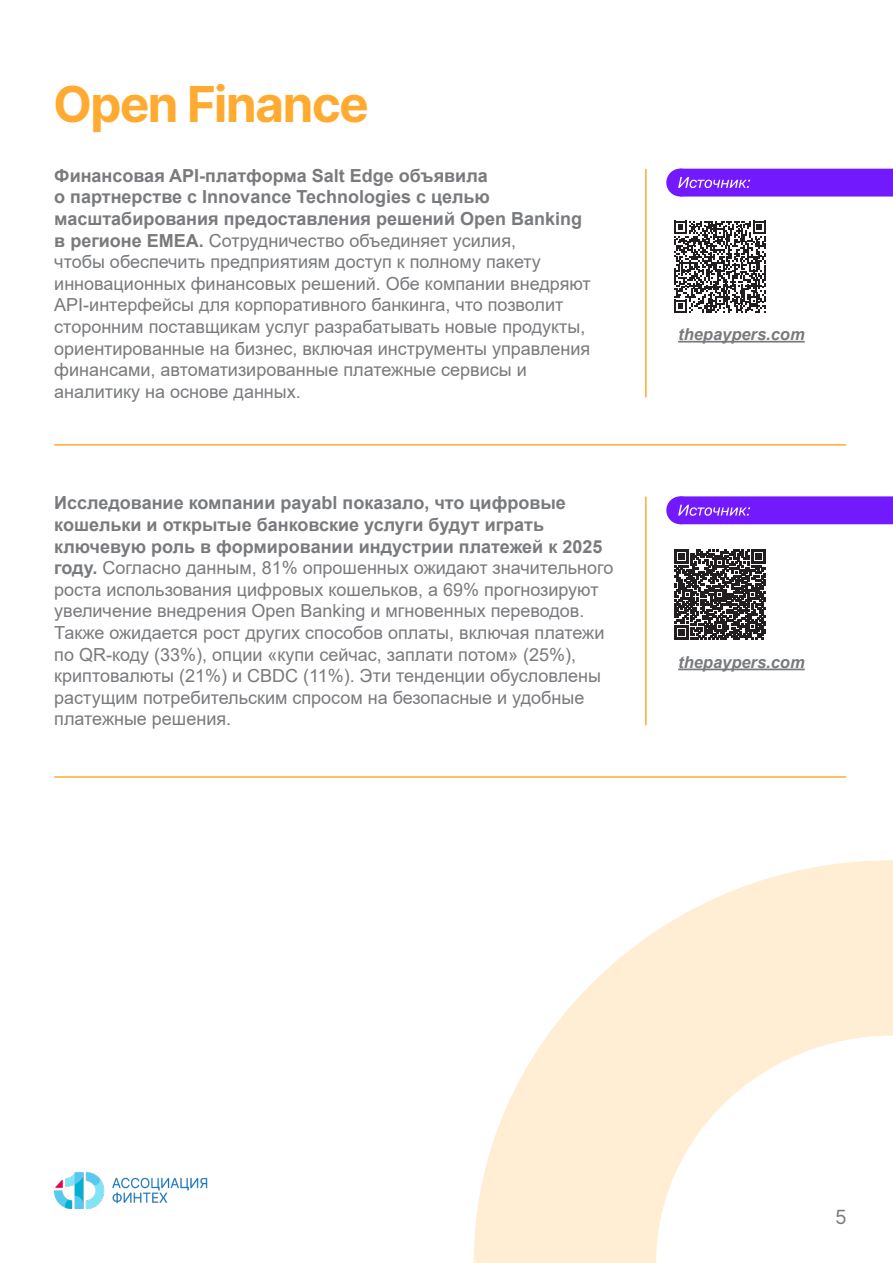
<style>
.page{position:relative;width:893px;height:1263px;background:#fff}
.page>*{position:absolute;margin:0;border:0;box-sizing:border-box;transform-origin:0 0}
.t1{font:700 49.5px "Inter Tight";color:#ffab31}
.t2{font:19.5px "Inter Tight";color:#787a7d}
.t3{font:18px/21.6px "Arial";color:#787a7d}
.t4{font:italic 700 16.5px "Arial";color:#787a7d}
.s1{font-weight:700}
</style>
<div class="page">
<img style="left:54px;top:1173px;width:154px;height:36px">
<div style="left:681px;top:169px;width:211px;height:27px;background:#7319fd"></div>
<div style="left:680px;top:169px;width:213px;height:28px;border:2px solid #7319fd"></div>
<div style="left:667px;top:169px;width:26px;height:27px;background:#7319fd;border-radius:50%"></div>
<div style="left:666px;top:169px;width:28px;height:27px;border:2px solid #7319fd;border-radius:50%"></div>
<svg style="left:678px;top:177px;width:72px;height:11px"></svg>
<hr style="left:678px;top:341px;width:127px;height:2px;background:#787a7d">
<svg style="left:674px;top:221px;width:92px;height:92px"></svg>
<hr style="left:645px;top:169px;width:2px;height:228px;background:#ffab31">
<hr style="left:55px;top:444px;width:791px;height:2px;background:#ffab31">
<svg style="left:474px;top:860px;width:419px;height:403px;fill:#ffeed4"></svg>
<div style="left:681px;top:497px;width:211px;height:26px;background:#7319fd"></div>
<div style="left:680px;top:496px;width:213px;height:28px;border:2px solid #7319fd"></div>
<div style="left:667px;top:497px;width:26px;height:26px;background:#7319fd;border-radius:50%"></div>
<div style="left:666px;top:496px;width:28px;height:28px;border:2px solid #7319fd;border-radius:50%"></div>
<svg style="left:678px;top:505px;width:72px;height:11px"></svg>
<hr style="left:678px;top:668px;width:127px;height:2px;background:#787a7d">
<svg style="left:674px;top:549px;width:91px;height:91px"></svg>
<hr style="left:645px;top:497px;width:2px;height:228px;background:#ffab31">
<hr style="left:55px;top:776px;width:791px;height:2px;background:#ffab31">
<h1 class="t1" style="left:54px;top:68px;width:315px">Open Finance</h1>
<p class="t3" style="left:54px;top:164px;width:538px"><span class="s1">Финансовая API-платформа Salt Edge объявила<br>о партнерстве с Innovance Technologies с целью масштабирования предоставления решений Open Banking в регионе EMEA.</span> Сотрудничество объединяет усилия,<br>чтобы обеспечить предприятиям доступ к полному пакету инновационных финансовых решений. Обе компании внедряют API-интерфейсы для корпоративного банкинга, что позволит сторонним поставщикам услуг разрабатывать новые продукты, ориентированные на бизнес, включая инструменты управления финансами, автоматизированные платежные сервисы и аналитику на основе данных.</p>
<p class="t3" style="left:54px;top:492px;width:561px"><span class="s1">Исследование компании payabl показало, что цифровые кошельки и открытые банковские услуги будут играть ключевую роль в формировании индустрии платежей к 2025 году.</span> Согласно данным, 81% опрошенных ожидают значительного роста использования цифровых кошельков, а 69% прогнозируют увеличение внедрения Open Banking и мгновенных переводов.<br>Также ожидается рост других способов оплаты, включая платежи по QR-коду (33%), опции «купи сейчас, заплати потом» (25%), криптовалюты (21%) и CBDC (11%). Эти тенденции обусловлены растущим потребительским спросом на безопасные и удобные платежные решения.</p>
<p class="t4" style="left:678px;top:323px;width:128px">thepaypers.com</p>
<p class="t4" style="left:678px;top:651px;width:128px">thepaypers.com</p>
<p class="t2" style="left:835px;top:1202px;width:12px">5</p>
</div>
